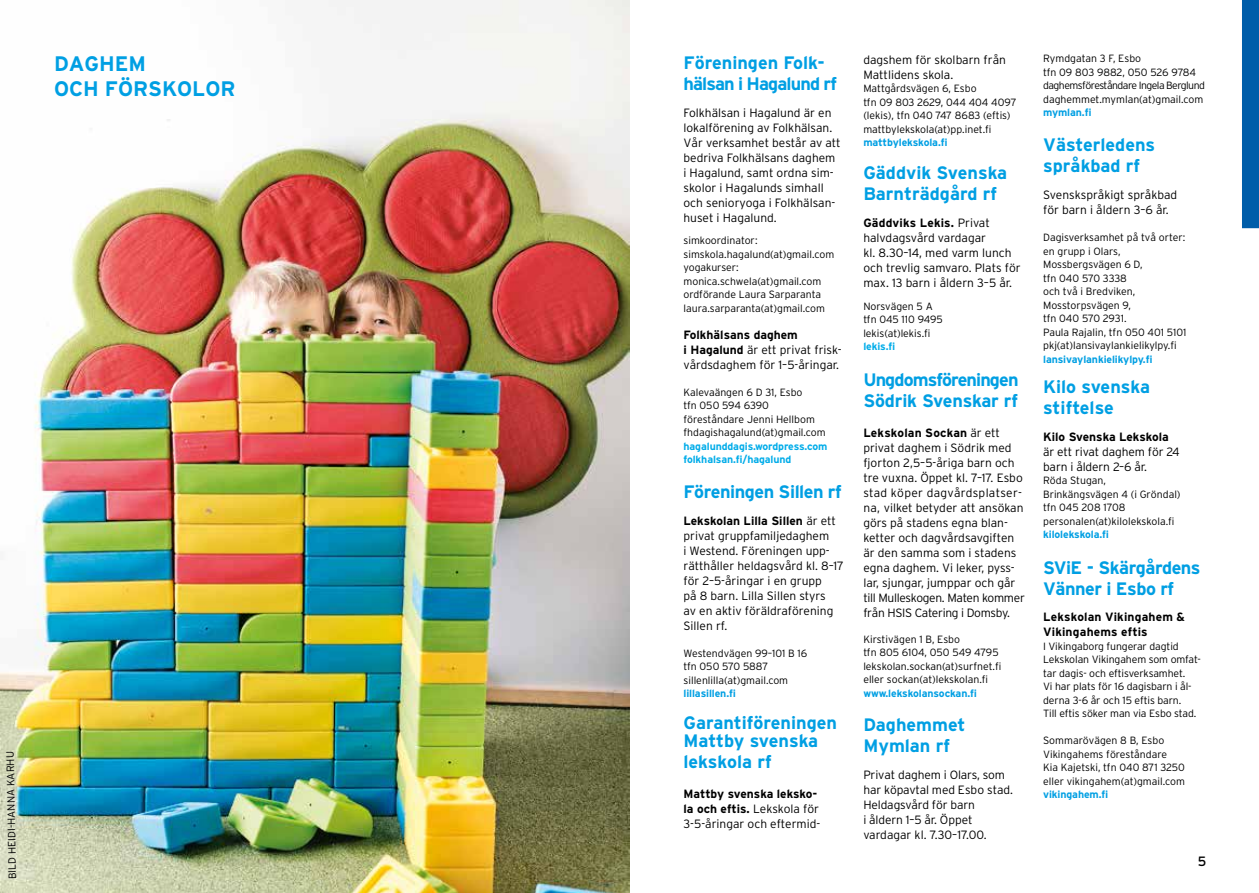
<style>
.page{position:relative;width:1259px;height:893px;background:#fff}
.page>*{position:absolute;margin:0;border:0;box-sizing:border-box;transform-origin:0 0}
.t1{font:700 21px/25.2px "Interstate";color:#009fe3}
.t2{font:700 18px/21px "Interstate";letter-spacing:-.01em;color:#009fe3}
.t3{font:700 18px/21px "Interstate";letter-spacing:-.05em;color:#009fe3}
.t4{font:13.5px "Interstate";color:#000}
.t5{font:300 12px/15px "Interstate";color:#000}
.t6{font:700 12px/15px "Interstate";letter-spacing:.01em;color:#000}
.t7{font:300 10.5px/13.5px "Interstate";color:#000}
.t8{font:700 10.5px "Interstate";letter-spacing:-.01em;color:#009fe3}
.t9{font:700 10.5px/13.5px "Interstate";letter-spacing:-.01em;color:#00ace9}
.s1{font-weight:700}
</style>
<div class="page">
<div style="left:1242px;top:0;width:17px;height:228px;background:#005da9"></div>
<img style="left:0;top:0;width:629px;height:893px">
<p class="t7" style="left:6px;top:879px;width:130px;rotate:-91deg">BILD HEIDI-HANNA KARHU</p>
<p class="t5" style="left:863px;top:52px;width:144px">dagshem för skolbarn från<br>Mattlidens skola.</p>
<p class="t7" style="left:863px;top:82px;width:155px">Mattgårdsvägen 6, Esbo<br>tfn 09 803 2629, 044 404 4097 (lekis), tfn 040 747 8683 (eftis) mattbylekskola(at)pp.inet.fi</p>
<p class="t8" style="left:863px;top:137px;width:86px">mattbylekskola.fi</p>
<h2 class="t2" style="left:863px;top:162px;width:145px">Gäddvik Svenska<br>Barnträdgård rf</h2>
<p class="t5" style="left:863px;top:215px;width:159px"><span class="s1">Gäddviks Lekis.</span> Privat halvdagsvård vardagar<br>kl. 8.30–14, med varm lunch och trevlig samvaro. Plats för max. 13 barn i åldern 3–5 år.</p>
<p class="t7" style="left:863px;top:299px;width:81px">Norsvägen 5 A tfn 045 110 9495 lekis(at)lekis.fi</p>
<p class="t9" style="left:863px;top:340px;width:33px">lekis.fi</p>
<h2 class="t3" style="left:863px;top:369px;width:157px">Ungdomsföreningen<br>Södrik Svenskar rf</h2>
<p class="t5" style="left:863px;top:425px;width:163px"><span class="s1">Lekskolan Sockan</span> är ett privat daghem i Södrik med fjorton 2,5–5-åriga barn och tre vuxna. Öppet kl. 7–17. Esbo stad köper dagvårdsplatser&shy;na, vilket betyder att ansökan görs på stadens egna blan&shy;ketter och dagvårdsavgiften är den samma som i stadens egna daghem. Vi leker, pyss&shy;lar, sjungar, jumppar och går till Mulleskogen. Maten kommer från HSIS Catering i Domsby.</p>
<p class="t7" style="left:863px;top:632px;width:139px">Kirstivägen 1 B, Esbo<br>tfn 805 6104, 050 549 4795 lekskolan.sockan(at)surfnet.fi eller sockan(at)lekskolan.fi</p>
<p class="t8" style="left:863px;top:687px;width:115px">www.lekskolansockan.fi</p>
<h2 class="t2" style="left:863px;top:714px;width:104px">Daghemmet<br>Mymlan rf</h2>
<p class="t5" style="left:863px;top:767px;width:151px">Privat daghem i Olars, som har köpavtal med Esbo stad.<br>Heldagsvård för barn<br>i åldern 1–5 år. Öppet vardagar kl. 7.30–17.00.</p>
<h1 class="t1" style="left:54px;top:51px;width:183px">DAGHEM<br>OCH FÖRSKOLOR</h1>
<p class="t7" style="left:1043px;top:52px;width:163px">Rymdgatan 3 F, Esbo<br>tfn 09 803 9882, 050 526 9784 daghemsföreståndare Ingela Berglund daghemmet.mymlan(at)gmail.com</p>
<p class="t8" style="left:1043px;top:107px;width:50px">mymlan.fi</p>
<h2 class="t2" style="left:1043px;top:134px;width:114px">Västerledens språkbad rf</h2>
<p class="t5" style="left:1043px;top:187px;width:136px">Svenskspråkigt språkbad för barn i åldern 3–6 år.</p>
<p class="t7" style="left:1043px;top:230px;width:145px">Dagisverksamhet på två orter: en grupp i Olars,<br>Mossbergsvägen 6 D,<br>tfn 040 570 3338<br>och två i Bredviken,<br>Mosstorpsvägen 9,<br>tfn 040 570 2931.<br>Paula Rajalin, tfn 050 401 5101 pkj(at)lansivaylankielikylpy.fi</p>
<p class="t8" style="left:1043px;top:353px;width:111px">lansivaylankielikylpy.fi</p>
<h2 class="t2" style="left:1043px;top:376px;width:108px">Kilo svenska stiftelse</h2>
<p class="t6" style="left:1043px;top:429px;width:127px">Kilo Svenska Lekskola</p>
<p class="t5" style="left:1043px;top:444px;width:138px">är ett rivat daghem för 24 barn i åldern 2–6 år.</p>
<p class="t7" style="left:1043px;top:473px;width:139px">Röda Stugan,<br>Brinkängsvägen 4 (i Gröndal) tfn 045 208 1708 personalen(at)kilolekskola.fi</p>
<p class="t8" style="left:1043px;top:528px;width:67px">kilolekskola.fi</p>
<h2 class="t2" style="left:1043px;top:557px;width:159px">SViE - Skärgårdens<br>Vänner i Esbo rf</h2>
<p class="t6" style="left:1043px;top:610px;width:143px">Lekskolan Vikingahem &amp;<br>Vikingahems eftis</p>
<p class="t7" style="left:1043px;top:639px;width:159px">I Vikingaborg fungerar dagtid<br>Lekskolan Vikingahem som omfat&shy;tar dagis- och eftisverksamhet.<br>Vi har plats för 16 dagisbarn i ål&shy;derna 3-6 år och 15 eftis barn.<br>Till eftis söker man via Esbo stad.</p>
<p class="t7" style="left:1043px;top:734px;width:143px">Sommarövägen 8 B, Esbo<br>Vikingahems föreståndare<br>Kia Kajetski, tfn 040 871 3250 eller vikingahem(at)gmail.com</p>
<p class="t8" style="left:1043px;top:789px;width:67px">vikingahem.fi</p>
<h2 class="t3" style="left:683px;top:52px;width:155px">Föreningen Folk&shy;hälsan i Hagalund rf</h2>
<p class="t5" style="left:683px;top:105px;width:159px">Folkhälsan i Hagalund är en lokalförening av Folkhälsan.<br>Vår verksamhet består av att bedriva Folkhälsans daghem i Hagalund, samt ordna sim&shy;skolor i Hagalunds simhall och senioryoga i Folkhälsan&shy;huset i Hagalund.</p>
<p class="t7" style="left:683px;top:233px;width:152px">simkoordinator: simskola.hagalund(at)gmail.com yogakurser: monica.schwela(at)gmail.com ordförande Laura Sarparanta laura.sarparanta(at)gmail.com</p>
<p class="t5" style="left:683px;top:327px;width:160px"><span class="s1">Folkhälsans daghem<br>i Hagalund</span> är ett privat frisk&shy;vårdsdaghem för 1–5-åringar.</p>
<p class="t7" style="left:683px;top:385px;width:144px">Kalevaängen 6 D 31, Esbo<br>tfn 050 594 6390 föreståndare Jenni Hellbom fhdagishagalund(at)gmail.com</p>
<p class="t9" style="left:683px;top:439px;width:145px">hagalunddagis.wordpress.com folkhalsan.fi/hagalund</p>
<h2 class="t2" style="left:683px;top:481px;width:160px">Föreningen Sillen rf</h2>
<p class="t5" style="left:683px;top:513px;width:162px"><span class="s1">Lekskolan Lilla Sillen</span> är ett privat gruppfamiljedaghem<br>i Westend. Föreningen upp&shy;rätthåller heldagsvård kl. 8–17 för 2–5-åringar i en grupp<br>på 8 barn. Lilla Sillen styrs<br>av en aktiv föräldraförening<br>Sillen rf.</p>
<p class="t7" style="left:683px;top:646px;width:125px">Westendvägen 99–101 B 16 tfn 050 570 5887 sillenlilla(at)gmail.com</p>
<p class="t8" style="left:683px;top:687px;width:54px">lillasillen.fi</p>
<h2 class="t2" style="left:683px;top:713px;width:155px;line-height:18px">Garantiföreningen<br>Mattby svenska</h2>
<h2 class="t2" style="left:683px;top:751px;width:90px">lekskola rf</h2>
<p class="t5" style="left:683px;top:786px;width:138px"><span class="s1">Mattby svenska leksko&shy;la och eftis.</span> Lekskola för<br>3-5-åringar och eftermid-</p>
<p class="t4" style="left:1198px;top:853px;width:10px">5</p>
</div>
